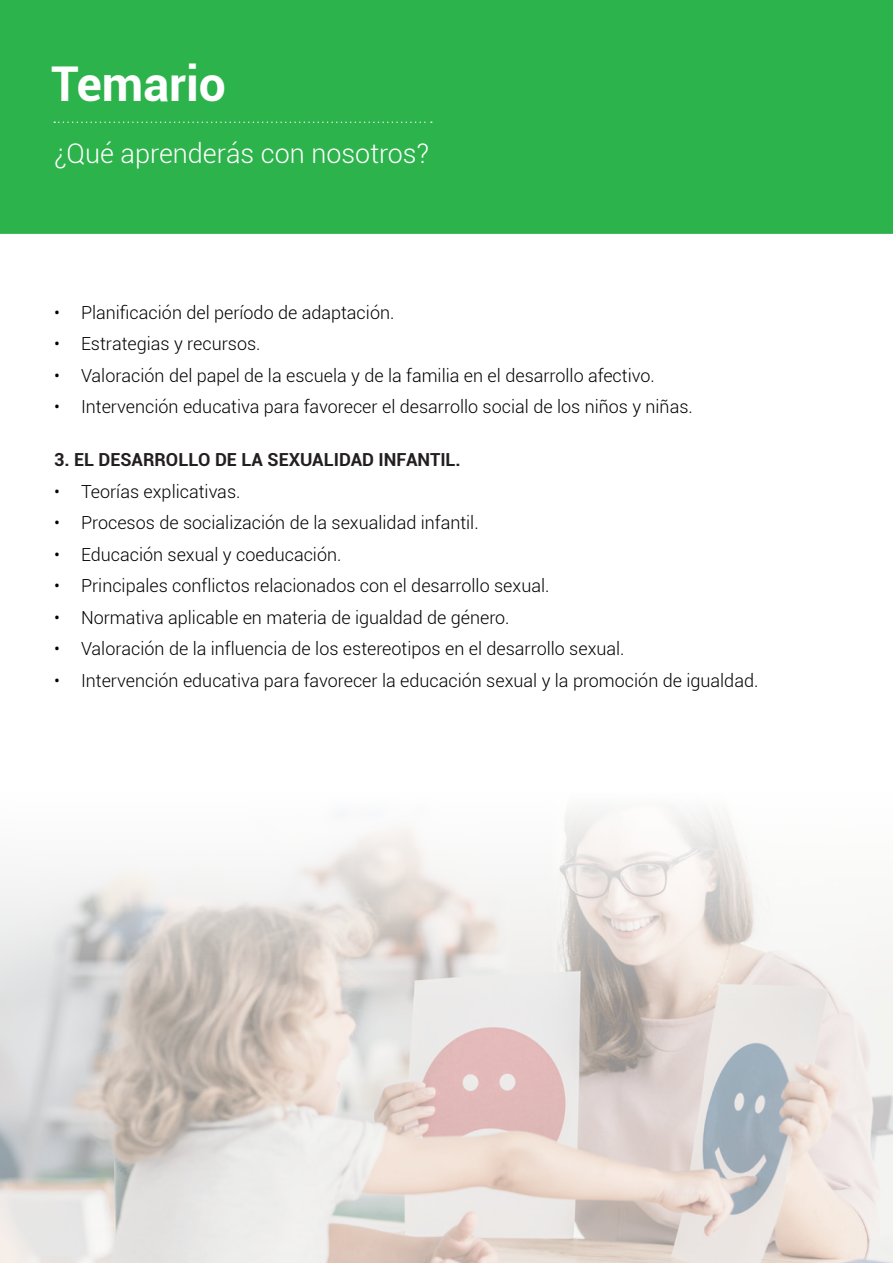
<style>
.page{position:relative;width:893px;height:1263px;background:#fff}
.page>*{position:absolute;margin:0;border:0;box-sizing:border-box;transform-origin:0 0}
.t1{font:700 48px "Roboto";color:#fff}
.t2{font:300 27px "Roboto";color:#fff}
.t3{font:300 18px "Roboto";color:#000}
.t4{font:700 18px "Roboto";color:#231f20}
</style>
<div class="page">
<div style="left:0;top:0;width:893px;height:234px;background:#2db34c"></div>
<svg style="left:54px;top:121px;width:378px;height:2px"></svg>
<img style="left:0;top:811px;width:893px;height:452px">
<h1 class="t1" style="left:51px;top:50px;width:176px">Temario</h1>
<h2 class="t2" style="left:54px;top:135px;width:376px">¿Qué aprenderás con nosotros?</h2>
<p class="t3" style="left:54px;top:300px;width:342px">• Planificación del período de adaptación.</p>
<p class="t3" style="left:54px;top:331px;width:208px">• Estrategias y recursos.</p>
<p class="t3" style="left:54px;top:363px;width:602px">• Valoración del papel de la escuela y de la familia en el desarrollo afectivo.</p>
<p class="t3" style="left:54px;top:394px;width:640px">• Intervención educativa para favorecer el desarrollo social de los niños y niñas.</p>
<p class="t4" style="left:54px;top:447px;width:408px">3. EL DESARROLLO DE LA SEXUALIDAD INFANTIL.</p>
<p class="t3" style="left:54px;top:479px;width:188px">• Teorías explicativas.</p>
<p class="t3" style="left:54px;top:510px;width:426px">• Procesos de socialización de la sexualidad infantil.</p>
<p class="t3" style="left:54px;top:542px;width:289px">• Educación sexual y coeducación.</p>
<p class="t3" style="left:54px;top:573px;width:497px">• Principales conflictos relacionados con el desarrollo sexual.</p>
<p class="t3" style="left:54px;top:605px;width:457px">• Normativa aplicable en materia de igualdad de género.</p>
<p class="t3" style="left:54px;top:636px;width:572px">• Valoración de la influencia de los estereotipos en el desarrollo sexual.</p>
<p class="t3" style="left:54px;top:668px;width:706px">• Intervención educativa para favorecer la educación sexual y la promoción de igualdad.</p>
</div>
